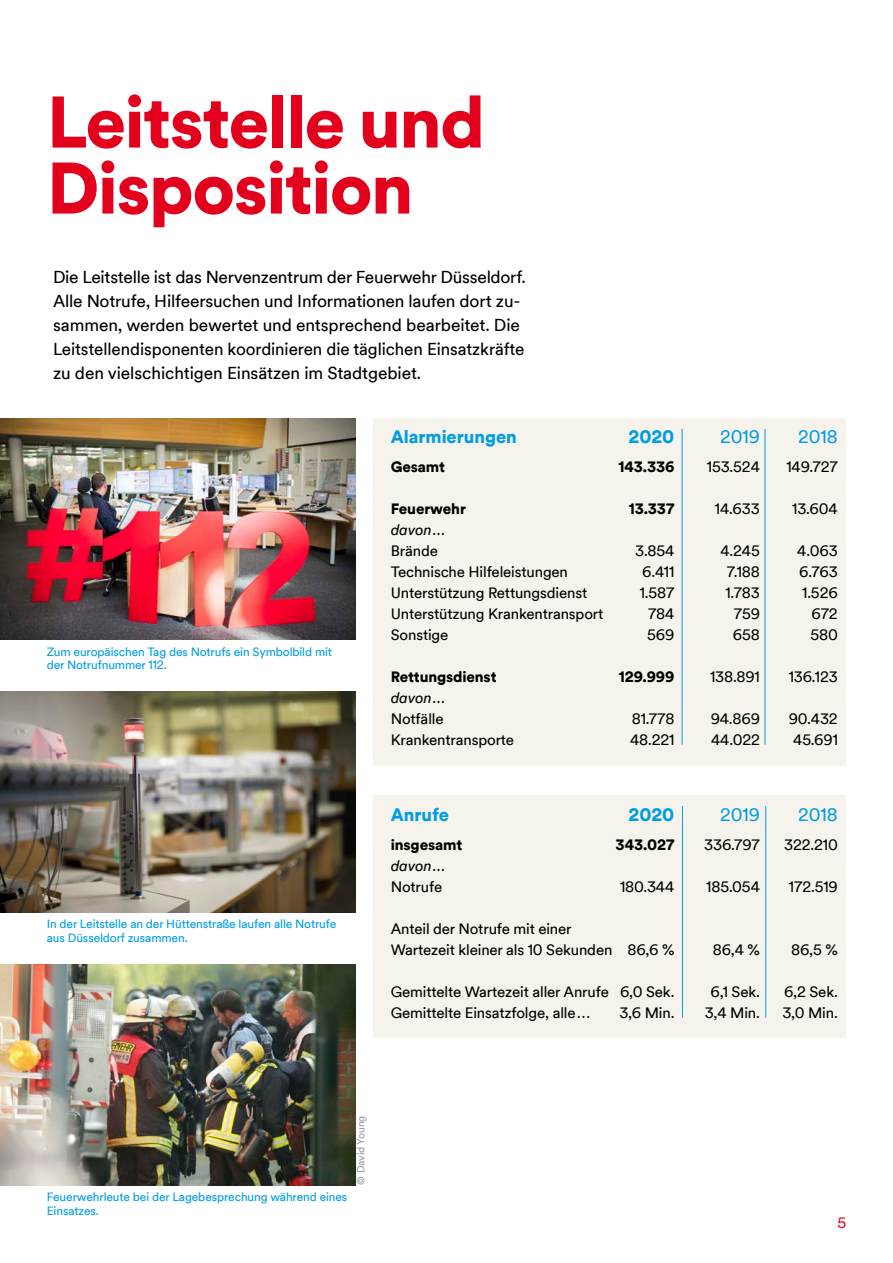
<style>
.page{position:relative;width:893px;height:1263px;background:#fff}
.page>*{position:absolute;margin:0;border:0;box-sizing:border-box;transform-origin:0 0}
.t1{font:900 72px/66px "Duesseldorf Circular TT";letter-spacing:-.025em;color:#e3001c}
.t2{font:900 18px "Duesseldorf Circular TT";letter-spacing:-.005em;color:#009de2}
.t3{font:18px "Duesseldorf Circular TT";letter-spacing:-.005em;color:#009de2}
.t4{font:17.25px/24px "Duesseldorf Circular TT";letter-spacing:-.01em;color:#000}
.t5{font:15px/21px "Duesseldorf Circular TT";letter-spacing:-.01em;color:#000}
.t6{font:900 15px "Duesseldorf Circular TT";letter-spacing:-.01em;color:#000}
.t7{font:italic 15px "Duesseldorf Circular TT";letter-spacing:-.01em;color:#000}
.t8{font:15px "Duesseldorf Circular TT";color:#e3001c}
.t9{font:12px/13.5px "Duesseldorf Circular TT";letter-spacing:-.01em;color:#009de2}
.t10{font:10.5px "Duesseldorf Circular TT";letter-spacing:-.01em;color:#9b9c9c}
</style>
<div class="page">
<img style="left:0;top:419px;width:355px;height:221px">
<img style="left:0;top:692px;width:355px;height:221px">
<img style="left:0;top:965px;width:355px;height:221px">
<div style="left:374px;top:795px;width:472px;height:243px;background:#f6f3ec"></div>
<hr style="left:682px;top:806px;width:1px;height:212px;background:#009de2">
<hr style="left:765px;top:806px;width:1px;height:212px;background:#009de2">
<div style="left:374px;top:418px;width:472px;height:348px;background:#f6f3ec"></div>
<hr style="left:682px;top:429px;width:1px;height:316px;background:#009de2">
<hr style="left:765px;top:429px;width:1px;height:316px;background:#009de2">
<h1 class="t1" style="left:47px;top:87px;width:440px">Leitstelle und<br>Disposition</h1>
<p class="t4" style="left:53px;top:264px;width:474px">Die Leitstelle ist das Nervenzentrum der Feuerwehr Düsseldorf.<br>Alle Notrufe, Hilfeersuchen und Informationen laufen dort zu&shy;sammen, werden bewertet und entsprechend bearbeitet. Die Leitstellendisponenten koordinieren die täglichen Einsatzkräfte zu den vielschichtigen Einsätzen im Stadtgebiet.</p>
<p class="t9" style="left:47px;top:644px;width:287px">Zum europäischen Tag des Notrufs ein Symbolbild mit der Notrufnummer 112.</p>
<p class="t9" style="left:47px;top:917px;width:291px">In der Leitstelle an der Hüttenstraße laufen alle Notrufe aus Düsseldorf zusammen.</p>
<p class="t2" style="left:391px;top:424px;width:127px">Alarmierungen</p>
<p class="t2" style="left:629px;top:424px;width:47px">2020</p>
<p class="t3" style="left:720px;top:424px;width:41px">2019</p>
<p class="t3" style="left:798px;top:424px;width:41px">2018</p>
<p class="t6" style="left:391px;top:456px;width:56px">Gesamt</p>
<p class="t6" style="left:618px;top:456px;width:57px">143.336</p>
<p class="t5" style="left:707px;top:455px;width:54px">153.524</p>
<p class="t5" style="left:786px;top:455px;width:53px">149.727</p>
<p class="t6" style="left:391px;top:498px;width:77px">Feuerwehr</p>
<p class="t7" style="left:391px;top:519px;width:56px">davon …</p>
<p class="t6" style="left:629px;top:498px;width:47px">13.337</p>
<p class="t5" style="left:715px;top:497px;width:46px">14.633</p>
<p class="t5" style="left:792px;top:497px;width:47px">13.604</p>
<p class="t5" style="left:391px;top:539px;width:49px">Brände</p>
<p class="t5" style="left:635px;top:539px;width:41px">3.854</p>
<p class="t5" style="left:720px;top:539px;width:41px">4.245</p>
<p class="t5" style="left:797px;top:539px;width:42px">4.063</p>
<p class="t5" style="left:391px;top:560px;width:179px">Technische Hilfeleistungen</p>
<p class="t5" style="left:642px;top:560px;width:34px">6.411</p>
<p class="t5" style="left:727px;top:560px;width:35px">7.188</p>
<p class="t5" style="left:799px;top:560px;width:40px">6.763</p>
<p class="t5" style="left:391px;top:581px;width:198px">Unterstützung Rettungsdienst</p>
<p class="t5" style="left:640px;top:581px;width:36px">1.587</p>
<p class="t5" style="left:725px;top:581px;width:36px">1.783</p>
<p class="t5" style="left:802px;top:581px;width:37px">1.526</p>
<p class="t5" style="left:391px;top:602px;width:214px">Unterstützung Krankentransport</p>
<p class="t5" style="left:648px;top:602px;width:28px">784</p>
<p class="t5" style="left:734px;top:602px;width:28px">759</p>
<p class="t5" style="left:811px;top:602px;width:28px">672</p>
<p class="t5" style="left:391px;top:623px;width:59px">Sonstige</p>
<p class="t5" style="left:647px;top:623px;width:29px">569</p>
<p class="t5" style="left:733px;top:623px;width:29px">658</p>
<p class="t5" style="left:810px;top:623px;width:29px">580</p>
<p class="t6" style="left:391px;top:666px;width:107px">Rettungsdienst</p>
<p class="t7" style="left:391px;top:687px;width:56px">davon …</p>
<p class="t6" style="left:619px;top:666px;width:57px">129.999</p>
<p class="t5" style="left:710px;top:665px;width:51px">138.891</p>
<p class="t5" style="left:789px;top:665px;width:51px">136.123</p>
<p class="t5" style="left:391px;top:707px;width:54px">Notfälle</p>
<p class="t5" style="left:632px;top:707px;width:44px">81.778</p>
<p class="t5" style="left:711px;top:707px;width:51px">94.869</p>
<p class="t5" style="left:789px;top:707px;width:51px">90.432</p>
<p class="t5" style="left:391px;top:728px;width:125px">Krankentransporte</p>
<p class="t5" style="left:630px;top:728px;width:46px">48.221</p>
<p class="t5" style="left:711px;top:728px;width:50px">44.022</p>
<p class="t5" style="left:793px;top:728px;width:46px">45.691</p>
<p class="t2" style="left:391px;top:802px;width:60px">Anrufe</p>
<p class="t2" style="left:629px;top:802px;width:47px">2020</p>
<p class="t3" style="left:720px;top:802px;width:41px">2019</p>
<p class="t3" style="left:798px;top:802px;width:41px">2018</p>
<p class="t6" style="left:391px;top:834px;width:73px">insgesamt</p>
<p class="t6" style="left:616px;top:834px;width:60px">343.027</p>
<p class="t5" style="left:704px;top:833px;width:57px">336.797</p>
<p class="t5" style="left:784px;top:833px;width:55px">322.210</p>
<p class="t7" style="left:391px;top:855px;width:56px">davon …</p>
<p class="t5" style="left:391px;top:875px;width:53px">Notrufe</p>
<p class="t5" style="left:620px;top:875px;width:56px">180.344</p>
<p class="t5" style="left:706px;top:875px;width:55px">185.054</p>
<p class="t5" style="left:789px;top:875px;width:50px">172.519</p>
<p class="t5" style="left:391px;top:917px;width:285px">Anteil der Notrufe mit einer<br>Wartezeit kleiner als 10 Sekunden 86,6 %</p>
<p class="t5" style="left:713px;top:938px;width:49px">86,4 %</p>
<p class="t5" style="left:791px;top:938px;width:48px">86,5 %</p>
<p class="t5" style="left:391px;top:980px;width:285px">Gemittelte Wartezeit aller Anrufe 6,0 Sek.</p>
<p class="t5" style="left:711px;top:980px;width:51px">6,1 Sek.</p>
<p class="t5" style="left:784px;top:980px;width:55px">6,2 Sek.</p>
<p class="t5" style="left:391px;top:1001px;width:201px">Gemittelte Einsatzfolge, alle …</p>
<p class="t5" style="left:619px;top:1001px;width:56px">3,6 Min.</p>
<p class="t5" style="left:705px;top:1001px;width:57px">3,4 Min.</p>
<p class="t5" style="left:782px;top:1001px;width:57px">3,0 Min.</p>
<p class="t9" style="left:47px;top:1190px;width:302px">Feuerwehrleute bei der Lagebesprechung während eines<br>Einsatzes.</p>
<p class="t10" style="left:354px;top:1184px;width:71px;rotate:-90deg">© David Young</p>
<p class="t8" style="left:837px;top:1212px;width:10px">5</p>
</div>
